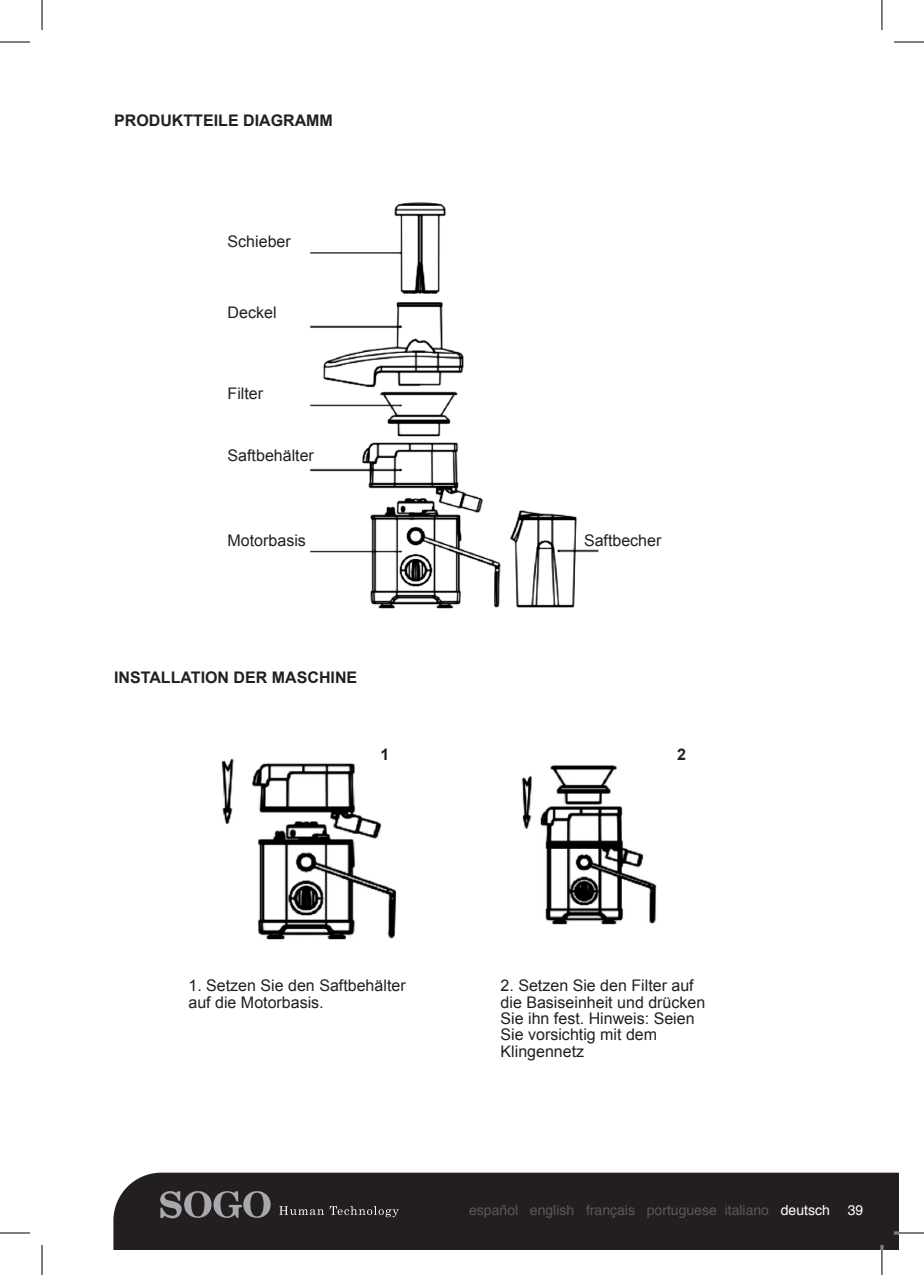
<style>
.page{position:relative;width:924px;height:1275px;background:#fff}
.page>*{position:absolute;margin:0;border:0;box-sizing:border-box;transform-origin:0 0}
.t1{font:16px/16.4px "Arial";color:#231f20}
.t2{font:700 16px "Arial";color:#231f20}
.t3{font:14px "Helvetica";color:#57585a}
.t4{font:14px "Helvetica";color:#fff}
.s1{color:#fff}
</style>
<div class="page">
<div style="left:113px;top:1172px;width:785px;height:78px;background:#231f20"></div>
<svg style="left:160px;top:1189px;width:111px;height:29px;background:#565456"></svg>
<svg style="left:279px;top:1206px;width:119px;height:11px"></svg>
<img style="left:310px;top:202px;width:289px;height:407px">
<img style="left:221px;top:758px;width:436px;height:182px">
<div style="left:362px;top:739px;width:59px;height:32px;background:#fff"></div>
<hr style="left:893px;top:1231px;width:30px;height:3px;background:#fff">
<hr style="left:880px;top:1245px;width:2px;height:30px;background:#fff">
<hr style="left:0;top:42px;width:30px;height:1px;background:#000">
<hr style="left:893px;top:42px;width:30px;height:1px;background:#000">
<hr style="left:0;top:1232px;width:30px;height:1px;background:#000">
<hr style="left:893px;top:1232px;width:30px;height:1px;background:#000">
<hr style="left:42px;top:0;width:1px;height:30px;background:#000">
<hr style="left:42px;top:1245px;width:1px;height:30px;background:#000">
<hr style="left:881px;top:0;width:1px;height:30px;background:#000">
<hr style="left:881px;top:1245px;width:1px;height:30px;background:#000">
<p class="t2" style="left:114px;top:109px;width:220px">PRODUKTTEILE DIAGRAMM</p>
<p class="t1" style="left:227px;top:233px;width:65px">Schieber</p>
<p class="t1" style="left:227px;top:304px;width:50px">Deckel</p>
<p class="t1" style="left:227px;top:385px;width:37px">Filter</p>
<p class="t1" style="left:227px;top:447px;width:88px">Saftbehälter</p>
<p class="t1" style="left:227px;top:532px;width:80px">Motorbasis</p>
<p class="t1" style="left:583px;top:532px;width:79px">Saftbecher</p>
<p class="t2" style="left:114px;top:667px;width:244px">INSTALLATION DER MASCHINE</p>
<p class="t2" style="left:380px;top:743px;width:10px">1</p>
<p class="t2" style="left:676px;top:743px;width:10px">2</p>
<p class="t1" style="left:188px;top:977px;width:219px">1. Setzen Sie den Saftbehälter auf die Motorbasis.</p>
<p class="t1" style="left:500px;top:977px;width:206px">2. Setzen Sie den Filter auf die Basiseinheit und drücken<br>Sie ihn fest. Hinweis: Seien<br>Sie vorsichtig mit dem<br>Klingennetz</p>
<p class="t3" style="left:469px;top:1199px;width:362px">español english français portuguese italiano <span class="s1">deutsch</span></p>
<p class="t4" style="left:847px;top:1199px;width:17px">39</p>
</div>
